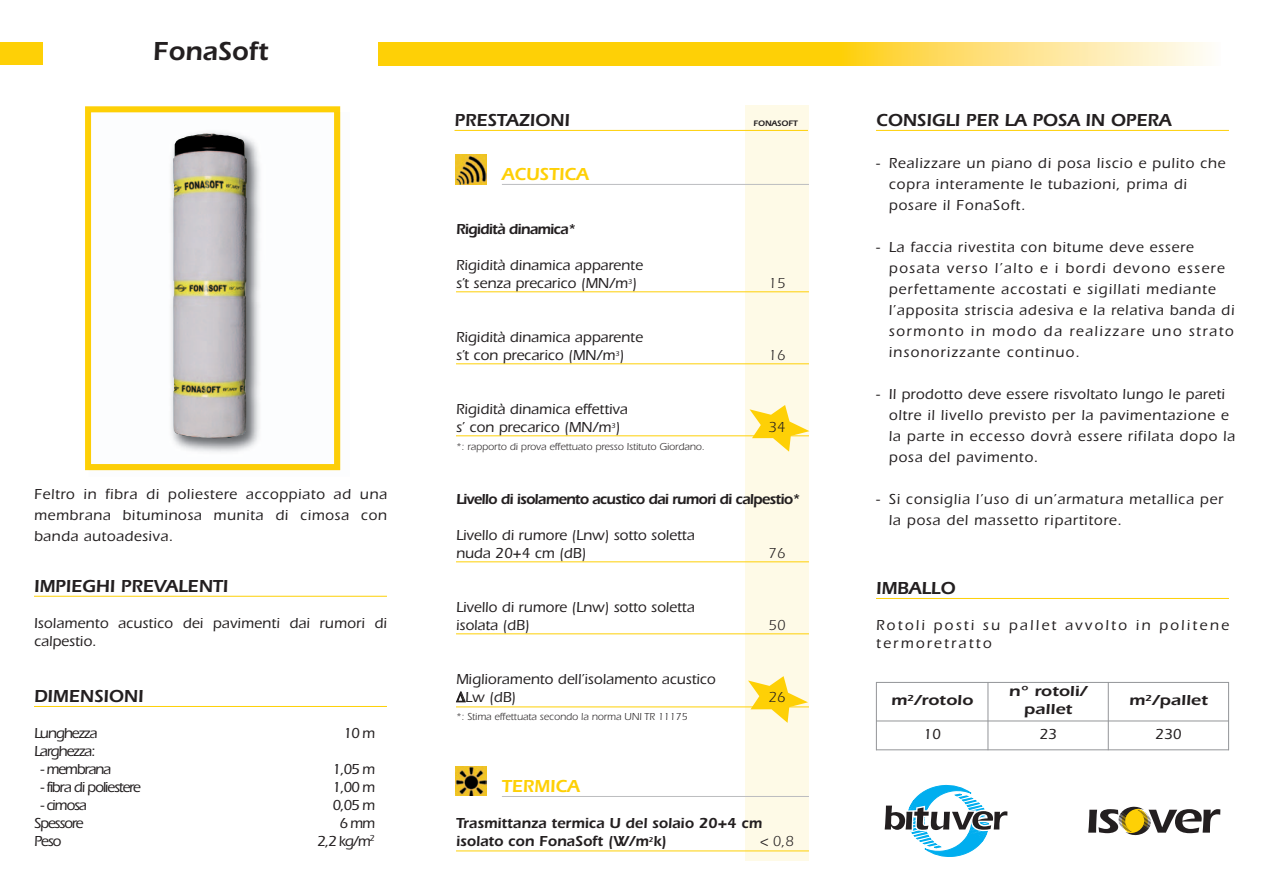
<style>
.page{position:relative;width:1263px;height:893px;background:#fff}
.page>*{position:absolute;margin:0;border:0;box-sizing:border-box;transform-origin:0 0}
.t1{font:600 27px "Itc Eras";color:#231f20}
.t2{font:600 18px "Itc Eras";color:#231f20}
.t3{font:600 18px "Itc Eras";color:#fed006}
.t4{font:500 15px/21px "Itc Eras";letter-spacing:.05em;color:#231f20}
.t5{font:500 15px/18px "Itc Eras";color:#231f20}
.t6{font:600 15px "Itc Eras";letter-spacing:-.05em;color:#231f20}
.t7{font:600 15px/18px "Itc Eras";color:#231f20}
.t8{font:500 15px "Itc Eras";letter-spacing:-.075em;color:#231f20}
.t9{font:500 15px/18px "Itc Eras";letter-spacing:.01em;color:#231f20}
.t10{font:500 15px/18px "Itc Eras";letter-spacing:.15em;color:#231f20}
.t11{font:600 15px/18px "Itc Eras";color:#231f20;text-align:center;scale:1.21 1}
.t12{font:15px "Itc Eras";color:#231f20}
.t13{font:10.5px "Itc Eras";color:#231f20}
.t14{font:600 8.25px "Itc Eras";color:#231f20}
</style>
<div class="page">
<svg style="left:842px;top:43px;width:366px;height:23px;background:#fee48a"></svg>
<div style="left:378px;top:43px;width:464px;height:23px;background:#fed006"></div>
<div style="left:85px;top:106px;width:255px;height:364px;border:6px solid #fed006"></div>
<img style="left:89px;top:112px;width:251px;height:358px">
<img style="left:173px;top:134px;width:74px;height:304px">
<hr style="left:34px;top:596px;width:353px;height:1px;background:#fed006">
<hr style="left:34px;top:706px;width:353px;height:1px;background:#fed006">
<hr style="left:876px;top:598px;width:353px;height:1px;background:#fed006">
<hr style="left:876px;top:682px;width:1px;height:68px;background:#939598">
<hr style="left:987px;top:682px;width:1px;height:68px;background:#939598">
<hr style="left:1108px;top:682px;width:1px;height:68px;background:#939598">
<hr style="left:1228px;top:682px;width:1px;height:68px;background:#939598">
<hr style="left:876px;top:682px;width:353px;height:1px;background:#939598">
<hr style="left:876px;top:721px;width:353px;height:1px;background:#939598">
<hr style="left:876px;top:749px;width:353px;height:1px;background:#939598">
<div style="left:0;top:43px;width:43px;height:22px;background:#fed006"></div>
<div style="left:745px;top:106px;width:64px;height:755px;background:#fefae7"></div>
<hr style="left:876px;top:130px;width:353px;height:1px;background:#fed006">
<hr style="left:454px;top:130px;width:354px;height:1px;background:#fed006">
<svg style="left:1088px;top:807px;width:132px;height:28px"></svg>
<svg style="left:884px;top:784px;width:124px;height:73px"></svg>
<svg style="left:749px;top:405px;width:60px;height:47px"></svg>
<svg style="left:748px;top:676px;width:60px;height:47px"></svg>
<hr style="left:502px;top:184px;width:307px;height:1px;background:#bcbdc0">
<hr style="left:456px;top:291px;width:353px;height:1px;background:#fed006">
<hr style="left:456px;top:363px;width:353px;height:1px;background:#fed006">
<hr style="left:456px;top:435px;width:353px;height:1px;background:#fed006">
<hr style="left:456px;top:561px;width:353px;height:1px;background:#fed006">
<hr style="left:456px;top:633px;width:353px;height:1px;background:#fed006">
<hr style="left:456px;top:706px;width:353px;height:1px;background:#fed006">
<hr style="left:502px;top:796px;width:307px;height:1px;background:#bcbdc0">
<hr style="left:456px;top:850px;width:353px;height:1px;background:#fed006">
<img style="left:455px;top:767px;width:32px;height:29px">
<img style="left:455px;top:155px;width:32px;height:29px">
<h1 class="t1" style="left:153px;top:42px;width:117px">FonaSoft</h1>
<p class="t4" style="left:34px;top:485px;width:354px;text-align:justify">Feltro in fibra di poliestere accoppiato ad una membrana bituminosa munita di cimosa con banda autoadesiva.</p>
<p class="t2" style="left:34px;top:580px;width:196px">IMPIEGHI PREVALENTI</p>
<p class="t9" style="left:34px;top:615px;width:354px">Isolamento acustico dei pavimenti dai rumori di calpestio.</p>
<p class="t2" style="left:34px;top:690px;width:111px">DIMENSIONI</p>
<p class="t8" style="left:34px;top:728px;width:65px">Lunghezza</p>
<p class="t4" style="left:343px;top:724px;width:33px">10m</p>
<p class="t8" style="left:34px;top:746px;width:63px">Larghezza:</p>
<p class="t8" style="left:41px;top:764px;width:72px">- membrana</p>
<p class="t4" style="left:332px;top:760px;width:44px">1,05 m</p>
<p class="t8" style="left:41px;top:782px;width:102px">- fibra di poliestere</p>
<p class="t4" style="left:332px;top:778px;width:44px">1,00 m</p>
<p class="t4" style="left:41px;top:796px;width:48px">- cimosa</p>
<p class="t4" style="left:332px;top:796px;width:44px">0,05 m</p>
<p class="t8" style="left:34px;top:818px;width:51px">Spessore</p>
<p class="t4" style="left:339px;top:814px;width:37px">6mm</p>
<p class="t4" style="left:34px;top:832px;width:29px">Peso</p>
<p class="t4" style="left:317px;top:832px;width:59px">2,2 kg/m<sup>2</sup></p>
<p class="t2" style="left:454px;top:114px;width:117px">PRESTAZIONI</p>
<p class="t14" style="left:753px;top:120px;width:46px">FONASOFT</p>
<p class="t3" style="left:502px;top:168px;width:88px">ACUSTICA</p>
<p class="t6" style="left:456px;top:224px;width:122px">Rigidità dinamica*</p>
<p class="t5" style="left:456px;top:258px;width:188px">Rigidità dinamica apparente s’t senza precarico (MN/m<sup>3</sup>)</p>
<p class="t5" style="left:456px;top:330px;width:188px">Rigidità dinamica apparente s’t con precarico (MN/m<sup>3</sup>)</p>
<p class="t5" style="left:456px;top:402px;width:173px">Rigidità dinamica effettiva s’ con precarico (MN/m<sup>3</sup>)</p>
<p class="t13" style="left:456px;top:443px;width:250px">*: rapporto di prova effettuato presso Istituto Giordano.</p>
<p class="t12" style="left:769px;top:278px;width:18px">15</p>
<p class="t12" style="left:769px;top:350px;width:18px">16</p>
<p class="t12" style="left:769px;top:422px;width:18px">34</p>
<p class="t6" style="left:456px;top:494px;width:346px">Livello di isolamento acustico dai rumori di calpestio*</p>
<p class="t5" style="left:456px;top:528px;width:240px">Livello di rumore (Lnw) sotto soletta nuda 20+4 cm (dB)</p>
<p class="t12" style="left:769px;top:548px;width:18px">76</p>
<p class="t5" style="left:456px;top:600px;width:240px">Livello di rumore (Lnw) sotto soletta isolata (dB)</p>
<p class="t5" style="left:456px;top:672px;width:261px">Miglioramento dell’isolamento acustico ∆Lw (dB)</p>
<p class="t13" style="left:456px;top:713px;width:233px">*: Stima effettuata secondo la norma UNI TR 11175</p>
<p class="t12" style="left:769px;top:620px;width:18px">50</p>
<p class="t12" style="left:769px;top:692px;width:18px">26</p>
<p class="t3" style="left:502px;top:780px;width:79px">TERMICA</p>
<p class="t7" style="left:456px;top:816px;width:308px">Trasmittanza termica U del solaio 20+4 cm isolato con FonaSoft (W/m<sup>2</sup>k)</p>
<p class="t12" style="left:760px;top:836px;width:35px">&lt; 0,8</p>
<p class="t2" style="left:876px;top:114px;width:297px">CONSIGLI PER LA POSA IN OPERA</p>
<p class="t4" style="left:889px;top:154px;width:338px;text-indent:-13px">- Realizzare un piano di posa liscio e pulito che copra interamente le tubazioni, prima di posare il FonaSoft.</p>
<p class="t4" style="left:889px;top:238px;width:347px;text-indent:-13px">- La faccia rivestita con bitume deve essere posata verso l’alto e i bordi devono essere perfettamente accostati e sigillati mediante l’apposita striscia adesiva e la relativa banda di sormonto in modo da realizzare uno strato insonorizzante continuo.</p>
<p class="t4" style="left:889px;top:385px;width:348px;text-indent:-13px">- Il prodotto deve essere risvoltato lungo le pareti oltre il livello previsto per la pavimentazione e la parte in eccesso dovrà essere rifilata dopo la posa del pavimento.</p>
<p class="t4" style="left:889px;top:490px;width:336px;text-indent:-13px">- Si consiglia l’uso di un’armatura metallica per la posa del massetto ripartitore.</p>
<p class="t2" style="left:876px;top:582px;width:81px">IMBALLO</p>
<p class="t10" style="left:876px;top:618px;width:354px">Rotoli posti su pallet avvolto in politene termoretratto</p>
<p class="t11" style="left:891px;top:693px;width:69px">m<sup>2</sup>/rotolo</p>
<p class="t11" style="left:1009px;top:684px;width:66px">n° rotoli/ pallet</p>
<p class="t11" style="left:1129px;top:693px;width:67px">m<sup>2</sup>/pallet</p>
<p class="t4" style="left:923px;top:725px;width:19px">10</p>
<p class="t4" style="left:1039px;top:725px;width:19px">23</p>
<p class="t4" style="left:1155px;top:725px;width:28px">230</p>
</div>
